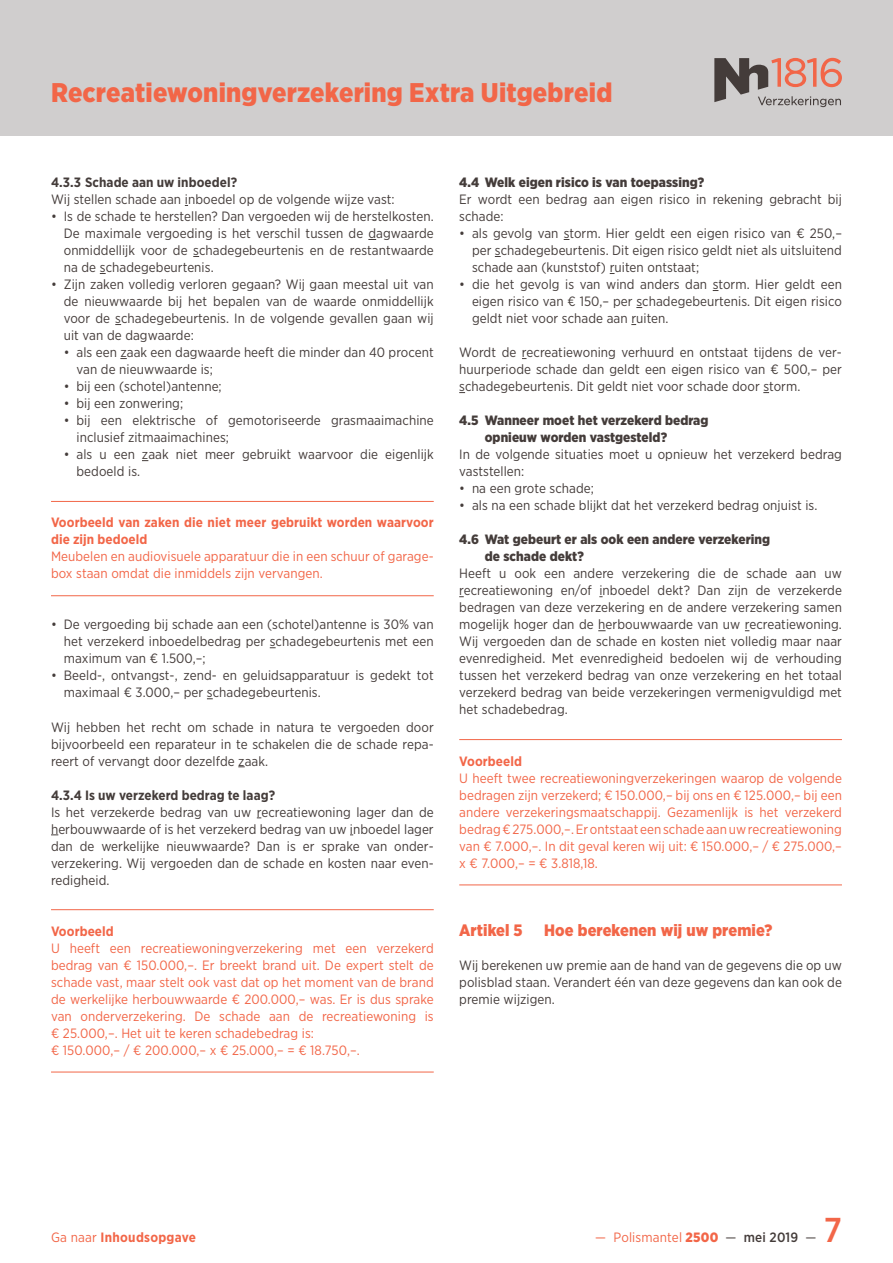
<style>
.page{position:relative;width:893px;height:1263px;background:#fff}
.page>*{position:absolute;margin:0;border:0;box-sizing:border-box;transform-origin:0 0}
.t1{font:500 34.5px "Gotham Narrow";color:#f26648}
.t2{font:900 27px "Gotham Narrow";letter-spacing:.005em;color:#f26648}
.t3{font:900 16.5px "Gotham Narrow";letter-spacing:.005em;color:#f26648}
.t4{font:13.5px/17px "Gotham Narrow";letter-spacing:.005em;color:#443c3a;text-align:justify}
.t5{font:13.5px/17px "Gotham Narrow";letter-spacing:.005em;color:#f26648}
.t6{font:900 13.5px/17px "Gotham Narrow";letter-spacing:.005em;color:#443c3a}
.t7{font:700 13.5px/17px "Gotham Narrow";letter-spacing:.005em;color:#f26648}
.t8{font:700 13.5px "Gotham Narrow";letter-spacing:.005em;color:#443c3a}
.s1{font-weight:400}
.s2{font-weight:900}
.s3{color:#443c3a}
.s4{font-weight:500;color:#443c3a}
</style>
<div class="page">
<hr style="left:51px;top:501px;width:383px;height:1px;background:#f26648">
<hr style="left:51px;top:595px;width:383px;height:1px;background:#f26648">
<hr style="left:51px;top:909px;width:383px;height:1px;background:#f26648">
<hr style="left:51px;top:1072px;width:383px;height:1px;background:#f26648">
<hr style="left:459px;top:739px;width:383px;height:1px;background:#f26648">
<hr style="left:459px;top:884px;width:383px;height:1px;background:#f26648">
<div style="left:0;top:0;width:893px;height:136px;background:#d0cece"></div>
<svg style="left:714px;top:58px;width:128px;height:49px"></svg>
<h2 class="t2" style="left:51px;top:74px;width:563px">Recreatiewoningverzekering Extra Uitgebreid</h2>
<p class="t8" style="left:51px;top:174px;width:188px">4.3.3 Schade aan uw inboedel?</p>
<p class="t4" style="left:51px;top:191px;width:345px">Wij stellen schade aan inboedel op de volgende wijze vast:</p>
<p class="t4" style="left:64px;top:208px;width:371px;text-indent:-13px">• Is de schade te herstellen? Dan vergoeden wij de herstelkosten.<br>De maximale vergoeding is het verschil tussen de dagwaarde onmiddellijk voor de schadegebeurtenis en de restantwaarde na de schadegebeurtenis.</p>
<p class="t4" style="left:64px;top:276px;width:371px;text-indent:-13px">• Zijn zaken volledig verloren gegaan? Wij gaan meestal uit van de nieuwwaarde bij het bepalen van de waarde onmiddellijk voor de schadegebeurtenis. In de volgende gevallen gaan wij uit van de dagwaarde:</p>
<p class="t4" style="left:77px;top:344px;width:359px;text-indent:-13px">• als een zaak een dagwaarde heeft die minder dan 40 procent van de nieuwwaarde is;</p>
<p class="t4" style="left:64px;top:378px;width:159px">• bij een (schotel)antenne;</p>
<p class="t4" style="left:64px;top:395px;width:121px">• bij een zonwering;</p>
<p class="t4" style="left:77px;top:412px;width:359px;text-indent:-13px">• bij een elektrische of gemotoriseerde grasmaaimachine inclusief zitmaaimachines;</p>
<p class="t4" style="left:77px;top:446px;width:359px;text-indent:-13px">• als u een zaak niet meer gebruikt waarvoor die eigenlijk bedoeld is.</p>
<p class="t7" style="left:51px;top:514px;width:384px">Voorbeeld van zaken die niet meer gebruikt worden waarvoor die zijn bedoeld</p>
<p class="t5" style="left:51px;top:548px;width:384px">Meubelen en audiovisuele apparatuur die in een schuur of garage&shy;box staan omdat die inmiddels zijn vervangen.</p>
<p class="t4" style="left:64px;top:616px;width:371px;text-indent:-13px">• De vergoeding bij schade aan een (schotel)antenne is 30% van het verzekerd inboedelbedrag per schadegebeurtenis met een maximum van € 1.500,–;</p>
<p class="t4" style="left:64px;top:667px;width:371px;text-indent:-13px">• Beeld-, ontvangst-, zend- en geluidsapparatuur is gedekt tot maximaal € 3.000,– per schadegebeurtenis.</p>
<p class="t4" style="left:51px;top:718px;width:384px">Wij hebben het recht om schade in natura te vergoeden door bijvoorbeeld een reparateur in te schakelen die de schade repa&shy;reert of vervangt door dezelfde zaak.</p>
<p class="t8" style="left:51px;top:786px;width:226px">4.3.4 Is uw verzekerd bedrag te laag?</p>
<p class="t4" style="left:51px;top:803px;width:384px">Is het verzekerde bedrag van uw recreatiewoning lager dan de herbouwwaarde of is het verzekerd bedrag van uw inboedel lager dan de werkelijke nieuwwaarde? Dan is er sprake van onder&shy;verzekering. Wij vergoeden dan de schade en kosten naar even&shy;redigheid.</p>
<p class="t7" style="left:51px;top:922px;width:64px">Voorbeeld</p>
<p class="t5" style="left:51px;top:939px;width:384px">U heeft een recreatiewoningverzekering met een verzekerd bedrag van € 150.000,–. Er breekt brand uit. De expert stelt de schade vast, maar stelt ook vast dat op het moment van de brand de werkelijke herbouwwaarde € 200.000,– was. Er is dus sprake van onderverzekering. De schade aan de recreatiewoning is € 25.000,–. Het uit te keren schadebedrag is:<br>€ 150.000,– / € 200.000,– x € 25.000,– = € 18.750,–.</p>
<p class="t6" style="left:459px;top:174px;width:246px">4.4 Welk eigen risico is van toepassing?</p>
<p class="t4" style="left:459px;top:191px;width:384px">Er wordt een bedrag aan eigen risico in rekening gebracht bij schade:</p>
<p class="t4" style="left:472px;top:225px;width:371px;text-indent:-13px">• als gevolg van storm. Hier geldt een eigen risico van € 250,– per schadegebeurtenis. Dit eigen risico geldt niet als uitsluitend schade aan (kunststof) ruiten ontstaat;</p>
<p class="t4" style="left:472px;top:276px;width:371px;text-indent:-13px">• die het gevolg is van wind anders dan storm. Hier geldt een eigen risico van € 150,– per schadegebeurtenis. Dit eigen risico geldt niet voor schade aan ruiten.</p>
<p class="t4" style="left:459px;top:344px;width:384px">Wordt de recreatiewoning verhuurd en ontstaat tijdens de ver&shy;huurperiode schade dan geldt een eigen risico van € 500,– per schadegebeurtenis. Dit geldt niet voor schade door storm.</p>
<p class="t6" style="left:485px;top:412px;width:225px;text-indent:-26px">4.5 Wanneer moet het verzekerd bedrag opnieuw worden vastgesteld?</p>
<p class="t4" style="left:459px;top:446px;width:384px">In de volgende situaties moet u opnieuw het verzekerd bedrag vaststellen:</p>
<p class="t4" style="left:459px;top:480px;width:136px">• na een grote schade;</p>
<p class="t4" style="left:459px;top:497px;width:360px">• als na een schade blijkt dat het verzekerd bedrag onjuist is.</p>
<p class="t6" style="left:485px;top:531px;width:287px;text-indent:-26px">4.6 Wat gebeurt er als ook een andere verzekering de schade dekt?</p>
<p class="t4" style="left:459px;top:565px;width:384px">Heeft u ook een andere verzekering die de schade aan uw recreatiewoning en/of inboedel dekt? Dan zijn de verzekerde bedragen van deze verzekering en de andere verzekering samen mogelijk hoger dan de herbouwwaarde van uw recreatiewoning.<br>Wij vergoeden dan de schade en kosten niet volledig maar naar evenredigheid. Met evenredigheid bedoelen wij de verhouding tussen het verzekerd bedrag van onze verzekering en het totaal verzekerd bedrag van beide verzekeringen vermenigvuldigd met het schadebedrag.</p>
<p class="t7" style="left:459px;top:752px;width:64px">Voorbeeld</p>
<p class="t5" style="left:459px;top:769px;width:384px;text-align:justify">U heeft twee recreatiewoningverzekeringen waarop de volgende bedragen zijn verzekerd; € 150.000,– bij ons en € 125.000,– bij een andere verzekeringsmaatschappij. Gezamenlijk is het verzekerd bedrag € 275.000,–. Er ontstaat een schade aan uw recreatiewoning van € 7.000,–. In dit geval keren wij uit: € 150.000,– / € 275.000,– x € 7.000,– = € 3.818,18.</p>
<p class="t3" style="left:459px;top:919px;width:65px">Artikel 5</p>
<p class="t3" style="left:544px;top:919px;width:230px">Hoe berekenen wij uw premie?</p>
<p class="t4" style="left:459px;top:956px;width:384px">Wij berekenen uw premie aan de hand van de gegevens die op uw polisblad staan. Verandert één van deze gegevens dan kan ook de premie wijzigen.</p>
<p class="t7" style="left:51px;top:1228px;width:147px"><span class="s1">Ga naar</span> Inhoudsopgave</p>
<p class="t5" style="left:595px;top:1228px;width:223px">— Polismantel <span class="s2">2500</span> <span class="s3">—</span> <span class="s4">mei 2019</span> <span class="s3">—</span></p>
<h1 class="t1" style="left:824px;top:1208px;width:20px">7</h1>
</div>
